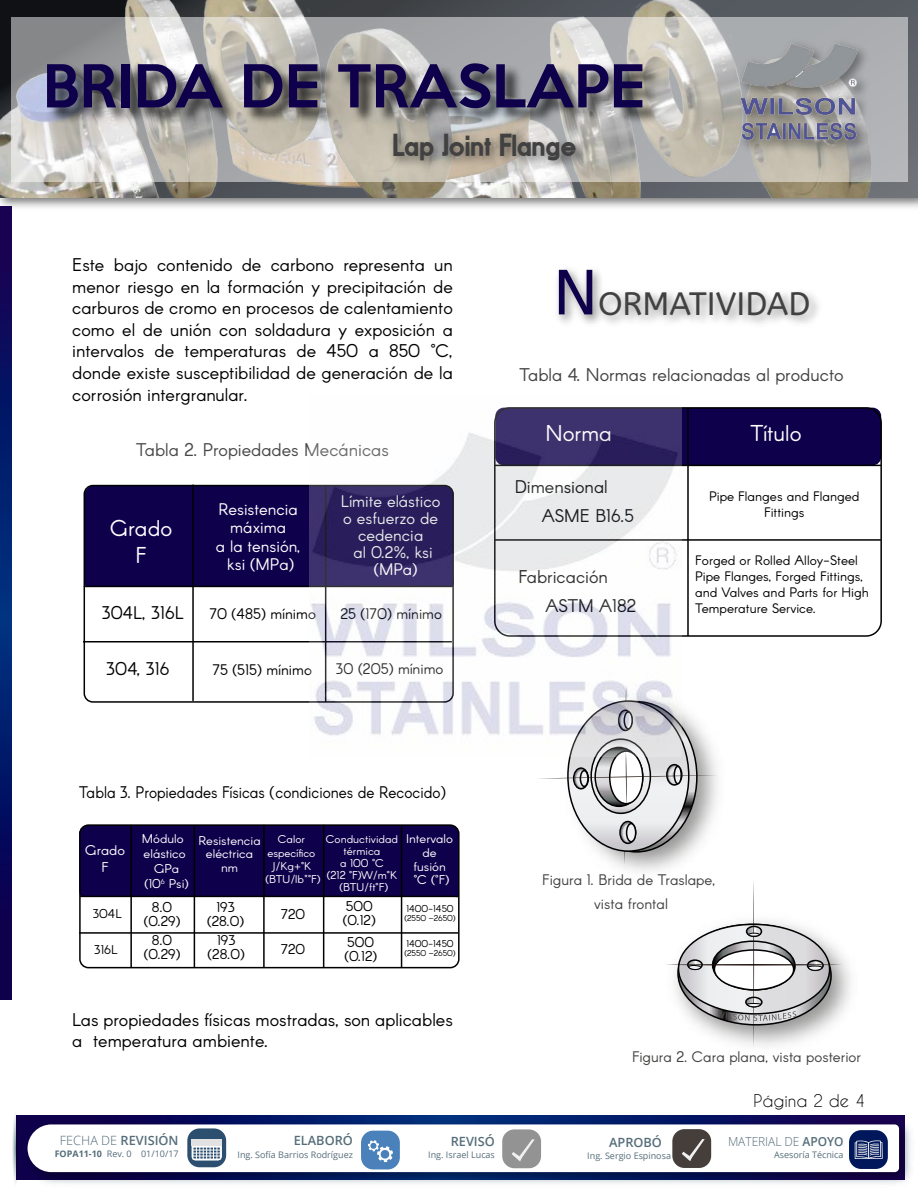
<style>
.page{position:relative;width:918px;height:1188px;background:#fff}
.page>*{position:absolute;margin:0;border:0;box-sizing:border-box;transform-origin:0 0}
.t1{font:500 54px "Keep Calm";color:#0f004b}
.t2{font:32.4px "A Bee Zee";color:#424141}
.t3{font:31.05px "Fundamental Brigade Schwer";color:#424141}
.t4{font:22.5px/27px "Arcon Rounded Regular";color:#fff;text-align:center}
.t5{font:18px/21.6px "Arcon";color:#000}
.t6{font:18px "Arcon";color:#424141}
.t7{font:18px "Arcon";color:#484848}
.t8{font:18px "Arcon Rounded Regular";color:#000}
.t9{font:16.5px/16.8px "Arcon Rounded Regular";color:#fff;text-align:center}
.t10{font:16.5px "Arcon";color:#000;scale:.93 1}
.t11{font:16.5px "Caviar Dreams";color:#000}
.t12{font:15px/24px "Arcon";color:#424241;text-align:center}
.t13{font:15px "Arcon Rounded Regular";letter-spacing:.005em;color:#000}
.t14{font:13.95px/14px "Arcon Rounded Regular";letter-spacing:.005em;color:#000;text-align:center;scale:1.04 1}
.t15{font:13.95px/16.6px "Arcon Rounded Regular";color:#fff;text-align:center;scale:1.04 1}
.t16{font:13.5px/16.2px "Arcon Rounded Regular";color:#000;text-align:center}
.t17{font:600 12.75px "Open Sans";color:#556d7a}
.t18{font:12.45px/13.6px "Arcon Rounded Regular";color:#fff;text-align:center;scale:1.04 1}
.t19{font:300 12.45px "Open Sans";letter-spacing:-.005em;color:#556d7a;scale:.96 1}
.t20{font:12.45px "Arcon Rounded Regular";color:#000;scale:1.04 1}
.t21{font:11.1px/12px "Arcon Rounded Regular";color:#fff;text-align:center;scale:1.04 1}
.t22{font:9.75px "Arcon Rounded Regular";letter-spacing:-.005em;color:#000;scale:1.04 1}
.t23{font:9px "Open Sans";color:#556d7a}
.t24{font:8.4px "Arcon Rounded Regular";letter-spacing:-.005em;color:#000;scale:1.04 1}
.s1{font-size:63.75px;color:#0f004b}
.s2{font-weight:300}
.s3{font-weight:700}
.s4{font-weight:600}
</style>
<div class="page">
<img style="left:0;top:197px;width:918px;height:20px">
<img style="left:513px;top:0;width:405px;height:197px">
<img style="left:0;top:0;width:513px;height:197px">
<svg style="left:11px;top:17px;width:897px;height:165px;background:#bebcb9"></svg>
<svg style="left:1px;top:207px;width:11px;height:793px;background:#061463"></svg>
<img style="left:732px;top:34px;width:144px;height:124px">
<img style="left:740px;top:32px;width:118px;height:114px">
<img style="left:557px;top:269px;width:261px;height:55px">
<img style="left:38px;top:53px;width:630px;height:95px">
<img style="left:383px;top:121px;width:213px;height:61px">
<div style="left:495px;top:408px;width:386px;height:57px;background:#0f004b;border-radius:9px"></div>
<hr style="left:494px;top:539px;width:387px;height:2px;background:#000">
<hr style="left:495px;top:465px;width:386px;height:1px;background:#000">
<hr style="left:687px;top:408px;width:2px;height:228px;background:#000">
<div style="left:82px;top:827px;width:375px;height:71px;background:#0f004b"></div>
<div style="left:79px;top:824px;width:381px;height:144px;border:2px solid #000;border-radius:9px"></div>
<hr style="left:80px;top:896px;width:379px;height:1px;background:#000">
<hr style="left:79px;top:932px;width:379px;height:2px;background:#000">
<hr style="left:401px;top:826px;width:1px;height:142px;background:#000">
<hr style="left:323px;top:825px;width:1px;height:142px;background:#000">
<hr style="left:263px;top:825px;width:2px;height:142px;background:#000">
<hr style="left:194px;top:826px;width:1px;height:142px;background:#000">
<hr style="left:130px;top:825px;width:2px;height:142px;background:#000">
<div style="left:84px;top:486px;width:225px;height:102px;background:#0f004b"></div>
<div style="left:84px;top:485px;width:370px;height:218px;border:2px solid #000;border-radius:9px"></div>
<hr style="left:84px;top:586px;width:369px;height:1px;background:#000">
<hr style="left:83px;top:641px;width:369px;height:2px;background:#000">
<hr style="left:192px;top:485px;width:2px;height:216px;background:#000">
<svg style="left:665px;top:881px;width:177px;height:167px"></svg>
<img style="left:626px;top:868px;width:108px;height:21px">
<svg style="left:538px;top:701px;width:179px;height:164px"></svg>
<img style="left:309px;top:407px;width:372px;height:350px">
<img style="left:18px;top:1115px;width:893px;height:69px">
<svg style="left:11px;top:1110px;width:8px;height:76px"></svg>
<svg style="left:28px;top:1124px;width:871px;height:48px"></svg>
<h1 class="t1" style="left:43px;top:39px;width:603px">BRIDA DE TRASLAPE</h1>
<h3 class="t3" style="left:393px;top:127px;width:185px">Lap Joint Flange</h3>
<p class="t5" style="left:72px;top:255px;width:382px;text-align:justify">Este bajo contenido de carbono representa un menor riesgo en la formación y precipitación de carburos de cromo en procesos de calentamiento como el de unión con soldadura y exposición a intervalos de temperaturas de 450 a 850 °C, donde existe susceptibilidad de generación de la corrosión intergranular.</p>
<p class="t7" style="left:136px;top:438px;width:254px">Tabla 2. Propiedades Mecánicas</p>
<p class="t4" style="left:110px;top:516px;width:64px">Grado<br>F</p>
<p class="t8" style="left:102px;top:601px;width:84px">304L, 316L</p>
<p class="t8" style="left:106px;top:657px;width:65px">304, 316</p>
<p class="t9" style="left:216px;top:501px;width:86px;line-height:18.3px">Resistencia máxima<br>a la tensión, ksi (MPa)</p>
<p class="t9" style="left:341px;top:495px;width:101px">Límite elástico o esfuerzo de cedencia<br>al 0.2%, ksi (MPa)</p>
<p class="t13" style="left:209px;top:604px;width:108px">70 (485) mínimo</p>
<p class="t13" style="left:340px;top:604px;width:103px">25 (170) mínimo</p>
<p class="t13" style="left:212px;top:660px;width:101px">75 (515) mínimo</p>
<p class="t13" style="left:336px;top:659px;width:109px">30 (205) mínimo</p>
<h2 class="t2" style="left:553px;top:285px;width:259px"><span class="s1">N</span>ORMATIVIDAD</h2>
<p class="t6" style="left:519px;top:364px;width:326px">Tabla 4. Normas relacionadas al producto</p>
<p class="t4" style="left:545px;top:421px;width:68px">Norma</p>
<p class="t4" style="left:750px;top:421px;width:53px">Título</p>
<p class="t5" style="left:542px;top:473px;width:94px;line-height:29.1px;text-indent:-27px">Dimensional<br>ASME B16.5</p>
<p class="t5" style="left:546px;top:563px;width:92px;line-height:29.1px;text-indent:-27px">Fabricación<br>ASTM A182</p>
<p class="t16" style="left:709px;top:489px;width:152px">Pipe Flanges and Flanged<br>Fittings</p>
<p class="t16" style="left:695px;top:553px;width:175px;text-align:left">Forged or Rolled Alloy-Steel<br>Pipe Flanges, Forged Fittings, and Valves and Parts for High<br>Temperature Service.</p>
<p class="t10" style="left:79px;top:782px;width:396px">Tabla 3. Propiedades Físicas (condiciones de Recocido)</p>
<p class="t15" style="left:85px;top:843px;width:40px">Grado<br>F</p>
<p class="t18" style="left:142px;top:832px;width:46px;line-height:15px">Módulo elástico<br>GPa (10<sup>6</sup> Psi)</p>
<p class="t20" style="left:93px;top:906px;width:30px">304L</p>
<p class="t14" style="left:144px;top:901px;width:36px">8.0 (0.29)</p>
<p class="t14" style="left:144px;top:935px;width:36px">8.0 (0.29)</p>
<p class="t20" style="left:94px;top:942px;width:24px">316L</p>
<p class="t18" style="left:198px;top:835px;width:62px">Resistencia eléctrica nm</p>
<p class="t21" style="left:266px;top:834px;width:54px;line-height:13.4px">Calor específico<br>J/Kg+°K (BTU/lb*°F)</p>
<p class="t18" style="left:406px;top:833px;width:46px">Intervalo de fusión °C (°F)</p>
<p class="t21" style="left:326px;top:834px;width:71px">Conductividad térmica<br>a 100 °C<br>(212 °F)W/m°K (BTU/ft°F)</p>
<p class="t14" style="left:207px;top:901px;width:37px">193 (28.0)</p>
<p class="t14" style="left:208px;top:935px;width:37px">193 (28.0)</p>
<p class="t14" style="left:281px;top:908px;width:25px">720</p>
<p class="t14" style="left:281px;top:943px;width:25px">720</p>
<p class="t14" style="left:343px;top:900px;width:33px;text-align:left">500 (0.12)</p>
<p class="t14" style="left:344px;top:936px;width:33px;text-align:left">500 (0.12)</p>
<p class="t22" style="left:406px;top:902px;width:47px">1400-1450</p>
<p class="t24" style="left:404px;top:913px;width:51px">(2550 –2650)</p>
<p class="t22" style="left:406px;top:937px;width:47px">1400-1450</p>
<p class="t24" style="left:404px;top:948px;width:51px">(2550 –2650)</p>
<p class="t5" style="left:72px;top:1010px;width:382px">Las propiedades físicas mostradas, son aplicables a temperatura ambiente.</p>
<p class="t17" style="left:60px;top:1132px;width:120px"><span class="s2">FECHA DE</span> REVISIÓN</p>
<p class="t23" style="left:55px;top:1148px;width:125px"><span class="s3">FOPA11-10</span> Rev. 0 01/10/17</p>
<p class="t17" style="left:294px;top:1132px;width:61px">ELABORÓ</p>
<p class="t23" style="left:237px;top:1148px;width:117px">Ing. Sofía Barrios Rodríguez</p>
<p class="t17" style="left:451px;top:1133px;width:46px">REVISÓ</p>
<p class="t23" style="left:428px;top:1149px;width:68px">Ing. Israel Lucas</p>
<p class="t12" style="left:542px;top:869px;width:175px">Figura 1. Brida de Traslape, vista frontal</p>
<p class="t12" style="left:632px;top:1046px;width:231px">Figura 2. Cara plana, vista posterior</p>
<p class="t17" style="left:609px;top:1134px;width:54px">APROBÓ</p>
<p class="t23" style="left:587px;top:1150px;width:85px">Ing. Sergio Espinosa</p>
<p class="t11" style="left:754px;top:1091px;width:113px">Página 2 de 4</p>
<p class="t19" style="left:728px;top:1133px;width:122px">MATERIAL DE <span class="s4">APOYO</span></p>
<p class="t23" style="left:774px;top:1149px;width:71px">Asesoría Técnica</p>
</div>
